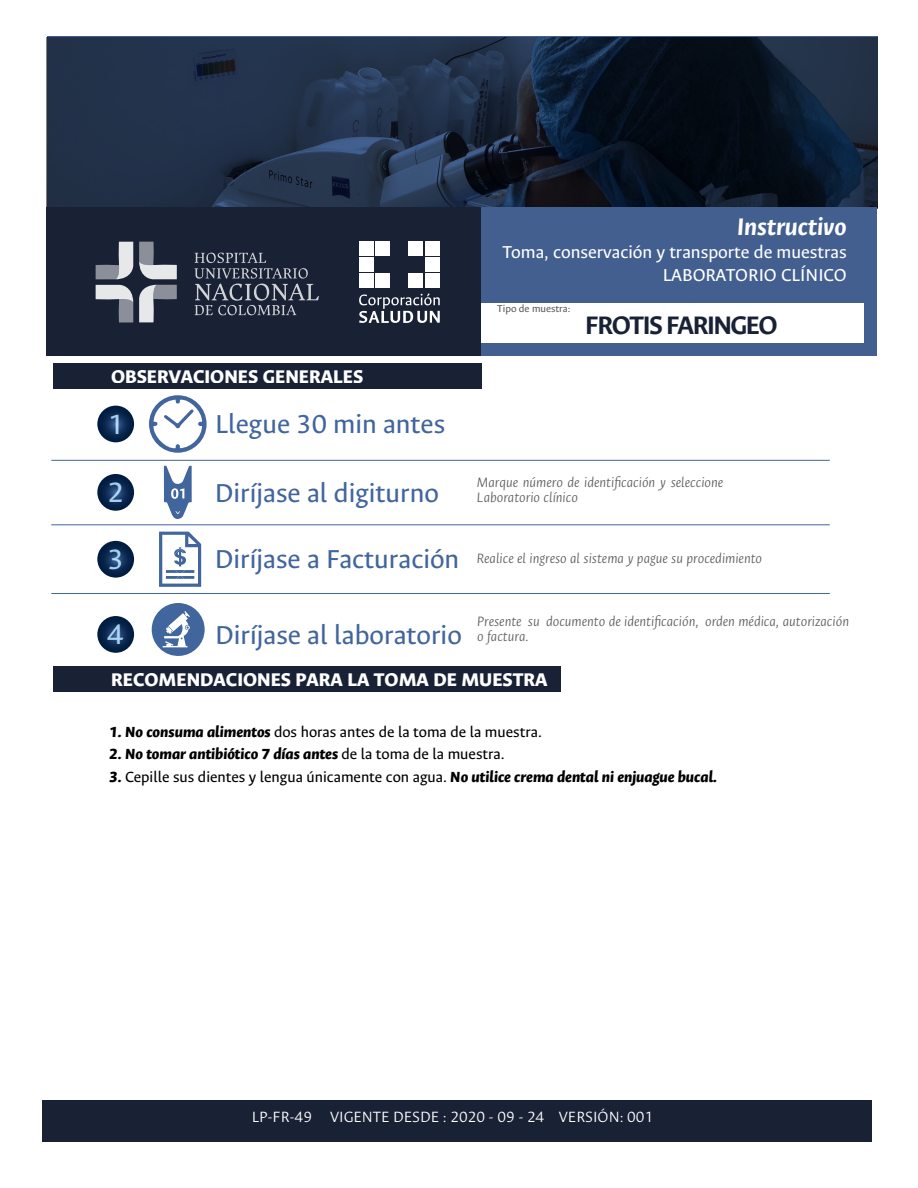
<style>
.page{position:relative;width:918px;height:1188px;background:#fff}
.page>*{position:absolute;margin:0;border:0;box-sizing:border-box;transform-origin:0 0}
.t1{font:31.5px "Ancizar Sans";color:#9ec3e5}
.t2{font:29.25px "Ancizar Sans";color:#41659d}
.t3{font:700 28.5px "Ancizar Sans";letter-spacing:-.05em;color:#192135}
.t4{font:italic 700 27px "Ancizar Sans";color:#fff}
.t5{font:800 20.7px "Ancizar Sans";color:#fff}
.t6{font:19.35px/23px "Ancizar Sans";color:#fff;text-align:right}
.t7{font:300 16.8px "Ancizar Sans";color:#fff}
.t8{font:16.5px "Ancizar Sans";color:#000}
.t9{font:italic 800 16.5px "Ancizar Sans";color:#000}
.t10{font:italic 300 15.3px/15.3px "Ancizar Sans";color:#606060}
.t11{font:11.1px "Ancizar Sans";color:#5d5d5d}
.s1{font-weight:800;font-style:italic}
.s2{font-weight:400;font-style:normal}
</style>
<div class="page">
<div style="left:53px;top:364px;width:429px;height:25px;background:#192135"></div>
<svg style="left:47px;top:36px;width:831px;height:172px;background:#19273c"></svg>
<div style="left:47px;top:208px;width:817px;height:148px;background:#192135"></div>
<svg style="left:96px;top:242px;width:81px;height:80px"></svg>
<svg style="left:194px;top:253px;width:125px;height:62px"></svg>
<div style="left:359px;top:242px;width:15px;height:14px;background:#fff"></div>
<div style="left:376px;top:242px;width:14px;height:14px;background:#fff"></div>
<div style="left:409px;top:242px;width:14px;height:14px;background:#fff"></div>
<div style="left:425px;top:242px;width:15px;height:14px;background:#fff"></div>
<div style="left:359px;top:258px;width:15px;height:14px;background:#fff"></div>
<div style="left:425px;top:258px;width:15px;height:14px;background:#fff"></div>
<div style="left:359px;top:274px;width:15px;height:14px;background:#fff"></div>
<div style="left:376px;top:274px;width:14px;height:14px;background:#fff"></div>
<div style="left:409px;top:274px;width:14px;height:14px;background:#fff"></div>
<div style="left:425px;top:274px;width:15px;height:14px;background:#fff"></div>
<svg style="left:359px;top:293px;width:81px;height:30px"></svg>
<div style="left:482px;top:208px;width:396px;height:148px;background:#425f90"></div>
<div style="left:482px;top:303px;width:382px;height:40px;background:#fff"></div>
<div style="left:53px;top:667px;width:508px;height:25px;background:#192135"></div>
<div style="left:42px;top:1100px;width:829px;height:42px;background:#192135"></div>
<svg style="left:149px;top:395px;width:58px;height:58px"></svg>
<svg style="left:164px;top:465px;width:28px;height:54px"></svg>
<svg style="left:159px;top:532px;width:42px;height:55px"></svg>
<svg style="left:97px;top:406px;width:37px;height:36px"></svg>
<svg style="left:97px;top:474px;width:37px;height:37px"></svg>
<svg style="left:97px;top:541px;width:37px;height:37px"></svg>
<svg style="left:97px;top:616px;width:37px;height:37px"></svg>
<hr style="left:51px;top:460px;width:779px;height:1px;background:#41659d">
<hr style="left:51px;top:524px;width:779px;height:1px;background:#41659d">
<hr style="left:51px;top:593px;width:779px;height:1px;background:#41659d">
<svg style="left:152px;top:603px;width:53px;height:53px"></svg>
<h3 class="t5" style="left:111px;top:365px;width:254px">OBSERVACIONES GENERALES</h3>
<h1 class="t1" style="left:107px;top:407px;width:18px">1</h1>
<h2 class="t2" style="left:215px;top:408px;width:232px">Llegue 30 min antes</h2>
<h1 class="t1" style="left:107px;top:475px;width:18px">2</h1>
<h2 class="t2" style="left:215px;top:476px;width:226px">Diríjase al digiturno</h2>
<h1 class="t1" style="left:107px;top:542px;width:18px">3</h1>
<h2 class="t2" style="left:215px;top:543px;width:246px">Diríjase a Facturación</h2>
<h3 class="t4" style="left:737px;top:211px;width:111px">Instructivo</h3>
<p class="t6" style="left:503px;top:241px;width:346px">Toma, conservación y transporte de muestras<br>LABORATORIO CLÍNICO</p>
<p class="t11" style="left:497px;top:303px;width:75px">Tipo de muestra:</p>
<h3 class="t3" style="left:585px;top:309px;width:194px">FROTIS FARINGEO</h3>
<p class="t10" style="left:477px;top:475px;width:248px">Marque número de identificación y seleccione<br>Laboratorio clínico</p>
<p class="t10" style="left:477px;top:551px;width:287px">Realice el ingreso al sistema y pague su procedimiento</p>
<h1 class="t1" style="left:107px;top:617px;width:18px">4</h1>
<h2 class="t2" style="left:215px;top:618px;width:248px">Diríjase al laboratorio</h2>
<p class="t10" style="left:477px;top:614px;width:373px">Presente su documento de identificación, orden médica, autorización o factura.</p>
<h3 class="t5" style="left:111px;top:668px;width:438px">RECOMENDACIONES PARA LA TOMA DE MUESTRA</h3>
<p class="t8" style="left:109px;top:723px;width:434px"><span class="s1">1. No consuma alimentos</span> dos horas antes de la toma de la muestra.</p>
<p class="t9" style="left:109px;top:744px;width:397px">2. No tomar antibiótico 7 días antes <span class="s2">de la toma de la muestra.</span></p>
<p class="t8" style="left:109px;top:768px;width:610px"><span class="s1">3.</span> Cepille sus dientes y lengua únicamente con agua. <span class="s1">No utilice crema dental ni enjuague bucal.</span></p>
<p class="t7" style="left:252px;top:1107px;width:403px">LP-FR-49 VIGENTE DESDE : 2020 - 09 - 24 VERSIÓN: 001</p>
</div>
